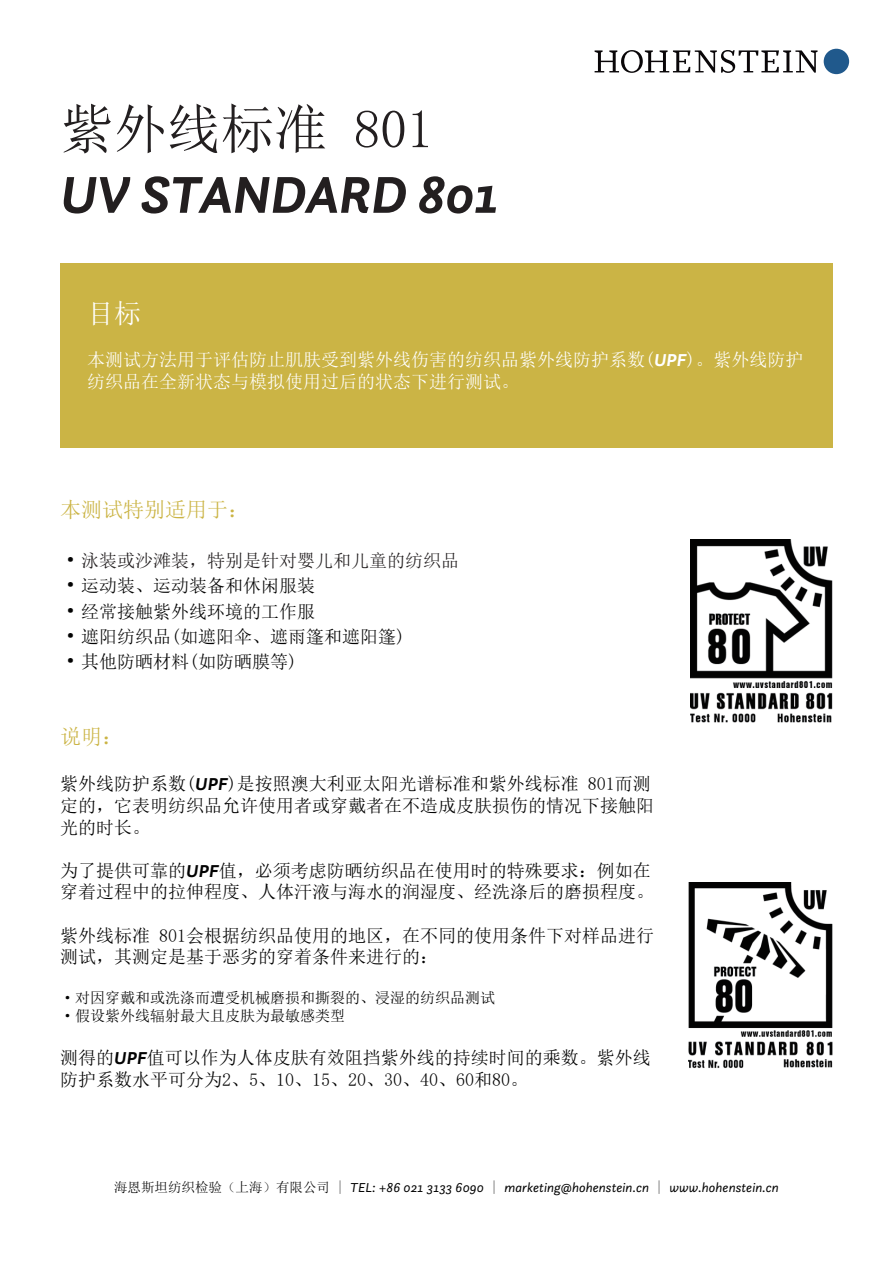
<style>
.page{position:relative;width:893px;height:1263px;background:#fff}
.page>*{position:absolute;margin:0;border:0;box-sizing:border-box;transform-origin:0 0}
.t1{font:italic 700 54px "Questa Sans";letter-spacing:-.01em;color:#231f20}
.t2{font:54px "Sim Sun";letter-spacing:-.01em;color:#231f20}
.t3{font:27px "Sim Sun";color:#fff}
.t4{font:21px "Sim Sun";color:#cbb445}
.t5{font:18px/21.6px "Sim Sun";color:#030303}
.t6{font:18px/21.6px "Sim Sun";color:#fff}
.t7{font:15px/18px "Sim Sun";color:#030303}
.t8{font:italic 13.5px "Questa Sans";color:#030303}
.s1{font-family:"Questa Sans";font-weight:700;font-style:italic}
.s2{font-size:21px}
.s3{color:#231f20}
.s4{font-family:"Sim Sun";font-style:normal}
</style>
<div class="page">
<svg style="left:595px;top:50px;width:222px;height:23px"></svg>
<div style="left:824px;top:49px;width:25px;height:25px;background:#20598c;border-radius:50%"></div>
<div style="left:60px;top:263px;width:773px;height:185px;background:#cbb445"></div>
<img style="left:690px;top:539px;width:143px;height:184px">
<img style="left:688px;top:882px;width:145px;height:186px">
<h1 class="t2" style="left:60px;top:102px;width:375px">紫外线标准 801</h1>
<h1 class="t1" style="left:60px;top:160px;width:440px">UV STANDARD 801</h1>
<h2 class="t3" style="left:87px;top:300px;width:55px">目标</h2>
<p class="t6" style="left:87px;top:349px;width:718px">本测试方法用于评估防止肌肤受到紫外线伤害的纺织品紫外线防护系数(<span class="s1">UPF</span>)。紫外线防护纺织品在全新状态与模拟使用过后的状态下进行测试。</p>
<p class="t4" style="left:60px;top:499px;width:190px">本测试特别适用于：</p>
<p class="t5" style="left:60px;top:548px;width:401px;line-height:25.2px"><span class="s2">·</span><span class="s3">泳装或沙滩装，特别是针对婴儿和儿童的纺织品</span><span class="s2">·</span>运动装、运动装备和休闲服装<br><span class="s2">·</span>经常接触紫外线环境的工作服<br><span class="s2">·</span>遮阳纺织品(如遮阳伞、遮雨篷和遮阳篷)<br><span class="s2">·</span>其他防晒材料(如防晒膜等)</p>
<p class="t4" style="left:60px;top:725px;width:64px">说明：</p>
<p class="t5" style="left:60px;top:773px;width:596px">紫外线防护系数(<span class="s1">UPF</span>)是按照澳大利亚太阳光谱标准和紫外线标准 801而测定的，它表明纺织品允许使用者或穿戴者在不造成皮肤损伤的情况下接触阳光的时长。</p>
<p class="t5" style="left:60px;top:859px;width:596px">为了提供可靠的<span class="s1">UPF</span>值，必须考虑防晒纺织品在使用时的特殊要求：例如在穿着过程中的拉伸程度、人体汗液与海水的润湿度、经洗涤后的磨损程度。</p>
<p class="t5" style="left:60px;top:924px;width:596px">紫外线标准 801会根据纺织品使用的地区，在不同的使用条件下对样品进行测试，其测定是基于恶劣的穿着条件来进行的：</p>
<p class="t7" style="left:60px;top:988px;width:437px">·对因穿戴和或洗涤而遭受机械磨损和撕裂的、浸湿的纺织品测试·假设紫外线辐射最大且皮肤为最敏感类型</p>
<p class="t5" style="left:60px;top:1047px;width:592px">测得的<span class="s1">UPF</span>值可以作为人体皮肤有效阻挡紫外线的持续时间的乘数。紫外线防护系数水平可分为2、5、10、15、20、30、40、60和80。</p>
<p class="t8" style="left:114px;top:1179px;width:666px"><span class="s4">海恩斯坦纺织检验（上海）有限公司 |</span> TEL: +86 021 3133 6090 <span class="s4">|</span> marketing@hohenstein.cn <span class="s4">|</span> www.hohenstein.cn</p>
</div>
